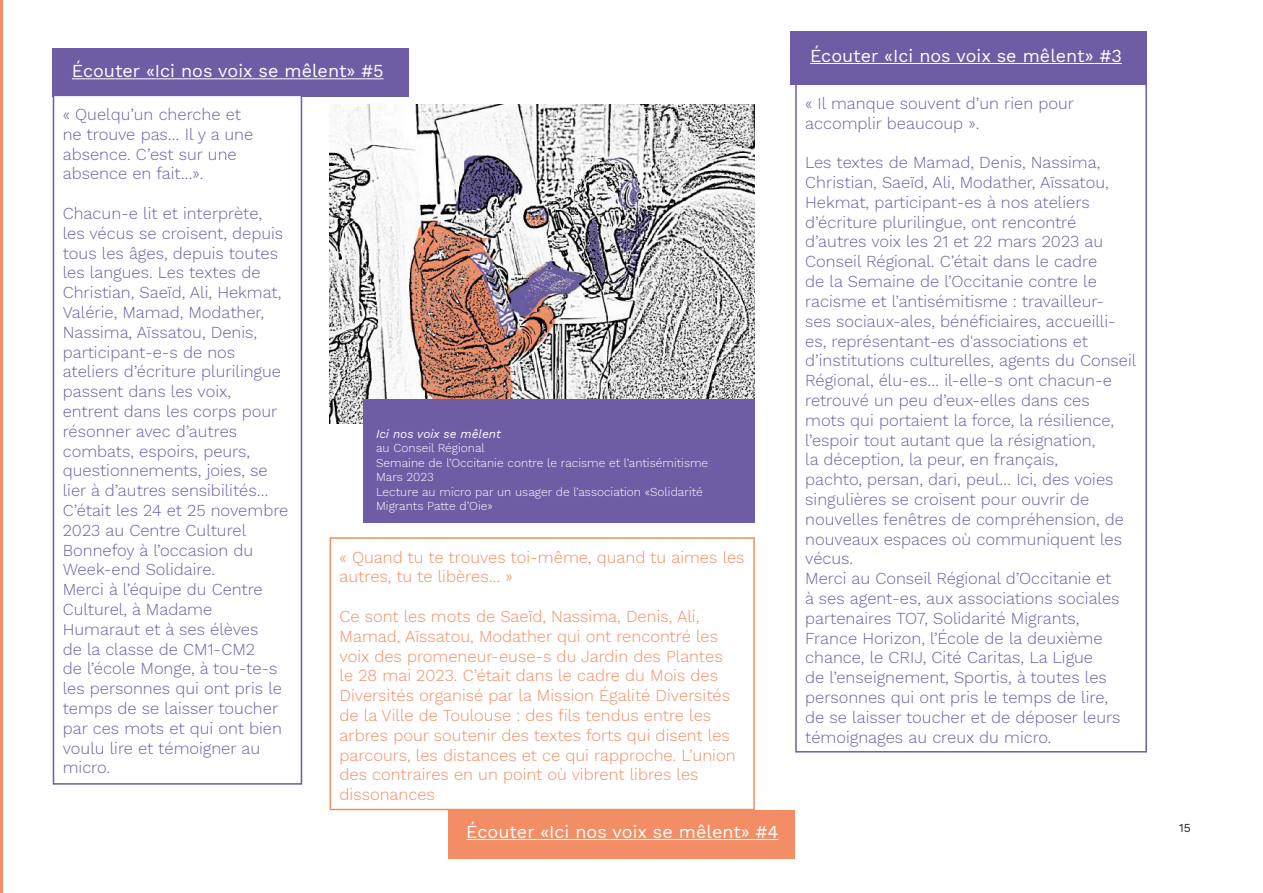
<style>
.page{position:relative;width:1263px;height:893px;background:#fff}
.page>*{position:absolute;margin:0;border:0;box-sizing:border-box;transform-origin:0 0}
.t1{font:18px "Work Sans";color:#fff}
.t2{font:300 16.5px/19.8px "Work Sans";color:#6e5da5}
.t3{font:300 16.5px/19.8px "Work Sans";color:#f28d65}
.t4{font:300 12px/14.4px "Work Sans";color:#fff}
.t5{font:italic 12px "Work Sans";color:#fff}
.t6{font:12px "Work Sans";color:#231f20}
</style>
<div class="page">
<hr style="left:0;top:0;width:2px;height:893px;background:#f28d65">
<div style="left:791px;top:32px;width:356px;height:53px;background:#6e5da5"></div>
<hr style="left:810px;top:63px;width:312px;height:1px;background:#fff">
<div style="left:795px;top:84px;width:352px;height:668px;border:2px solid #6e5da5"></div>
<div style="left:449px;top:810px;width:346px;height:49px;background:#f28d65"></div>
<hr style="left:466px;top:839px;width:312px;height:1px;background:#fff">
<div style="left:330px;top:537px;width:425px;height:273px;border:2px solid #f28d65"></div>
<div style="left:53px;top:48px;width:356px;height:49px;background:#6e5da5"></div>
<hr style="left:72px;top:78px;width:312px;height:1px;background:#fff">
<div style="left:53px;top:95px;width:249px;height:690px;border:2px solid #6e5da5"></div>
<img style="left:330px;top:105px;width:425px;height:319px">
<div style="left:363px;top:400px;width:392px;height:123px;background:#6e5da5"></div>
<p class="t1" style="left:72px;top:57px;width:313px">Écouter «Ici nos voix se mêlent» #5</p>
<p class="t2" style="left:63px;top:104px;width:192px">« Quelqu’un cherche et ne trouve pas… Il y a une absence. C’est sur une absence en fait…».</p>
<p class="t2" style="left:63px;top:203px;width:227px">Chacun-e lit et interprète,<br>les vécus se croisent, depuis tous les âges, depuis toutes les langues. Les textes de<br>Christian, Saeïd, Ali, Hekmat,<br>Valérie, Mamad, Modather,<br>Nassima, Aïssatou, Denis, participant-e-s de nos ateliers d’écriture plurilingue passent dans les voix, entrent dans les corps pour résonner avec d’autres combats, espoirs, peurs, questionnements, joies, se lier à d’autres sensibilités…<br>C’était les 24 et 25 novembre<br>2023 au Centre Culturel<br>Bonnefoy à l’occasion du<br>Week-end Solidaire.<br>Merci à l’équipe du Centre<br>Culturel, à Madame<br>Humaraut et à ses élèves<br>de la classe de CM1-CM2<br>de l’école Monge, à tou-te-s les personnes qui ont pris le temps de se laisser toucher par ces mots et qui ont bien voulu lire et témoigner au micro.</p>
<p class="t5" style="left:376px;top:425px;width:126px">Ici nos voix se mêlent</p>
<p class="t4" style="left:376px;top:441px;width:334px">au Conseil Régional<br>Semaine de l’Occitanie contre le racisme et l’antisémitisme Mars 2023<br>Lecture au micro par un usager de l’association «Solidarité Migrants Patte d’Oie»</p>
<p class="t3" style="left:340px;top:546px;width:407px">« Quand tu te trouves toi-même, quand tu aimes les autres, tu te libères… »</p>
<p class="t3" style="left:340px;top:606px;width:397px">Ce sont les mots de Saeïd, Nassima, Denis, Ali, Mamad, Aïssatou, Modather qui ont rencontré les voix des promeneur-euse-s du Jardin des Plantes le 28 mai 2023. C’était dans le cadre du Mois des Diversités organisé par la Mission Égalité Diversités de la Ville de Toulouse : des fils tendus entre les arbres pour soutenir des textes forts qui disent les parcours, les distances et ce qui rapproche. L’union des contraires en un point où vibrent libres les dissonances</p>
<p class="t1" style="left:466px;top:818px;width:314px">Écouter «Ici nos voix se mêlent» #4</p>
<p class="t1" style="left:810px;top:42px;width:313px">Écouter «Ici nos voix se mêlent» #3</p>
<p class="t2" style="left:805px;top:93px;width:270px">« Il manque souvent d’un rien pour accomplir beaucoup ».</p>
<p class="t2" style="left:805px;top:152px;width:333px">Les textes de Mamad, Denis, Nassima, Christian, Saeïd, Ali, Modather, Aïssatou, Hekmat, participant-es à nos ateliers d’écriture plurilingue, ont rencontré d’autres voix les 21 et 22 mars 2023 au Conseil Régional. C’était dans le cadre<br>de la Semaine de l’Occitanie contre le racisme et l’antisémitisme : travailleur-<br>ses sociaux-ales, bénéficiaires, accueilli&shy;es, représentant-es d'associations et d’institutions culturelles, agents du Conseil Régional, élu-es… il-elle-s ont chacun-e retrouvé un peu d’eux-elles dans ces<br>mots qui portaient la force, la résilience, l’espoir tout autant que la résignation,<br>la déception, la peur, en français,<br>pachto, persan, dari, peul… Ici, des voies singulières se croisent pour ouvrir de nouvelles fenêtres de compréhension, de nouveaux espaces où communiquent les vécus.<br>Merci au Conseil Régional d’Occitanie et<br>à ses agent-es, aux associations sociales partenaires TO7, Solidarité Migrants,<br>France Horizon, l’École de la deuxième chance, le CRIJ, Cité Caritas, La Ligue<br>de l’enseignement, Sportis, à toutes les personnes qui ont pris le temps de lire,<br>de se laisser toucher et de déposer leurs témoignages au creux du micro.</p>
<p class="t6" style="left:1179px;top:819px;width:13px">15</p>
</div>
